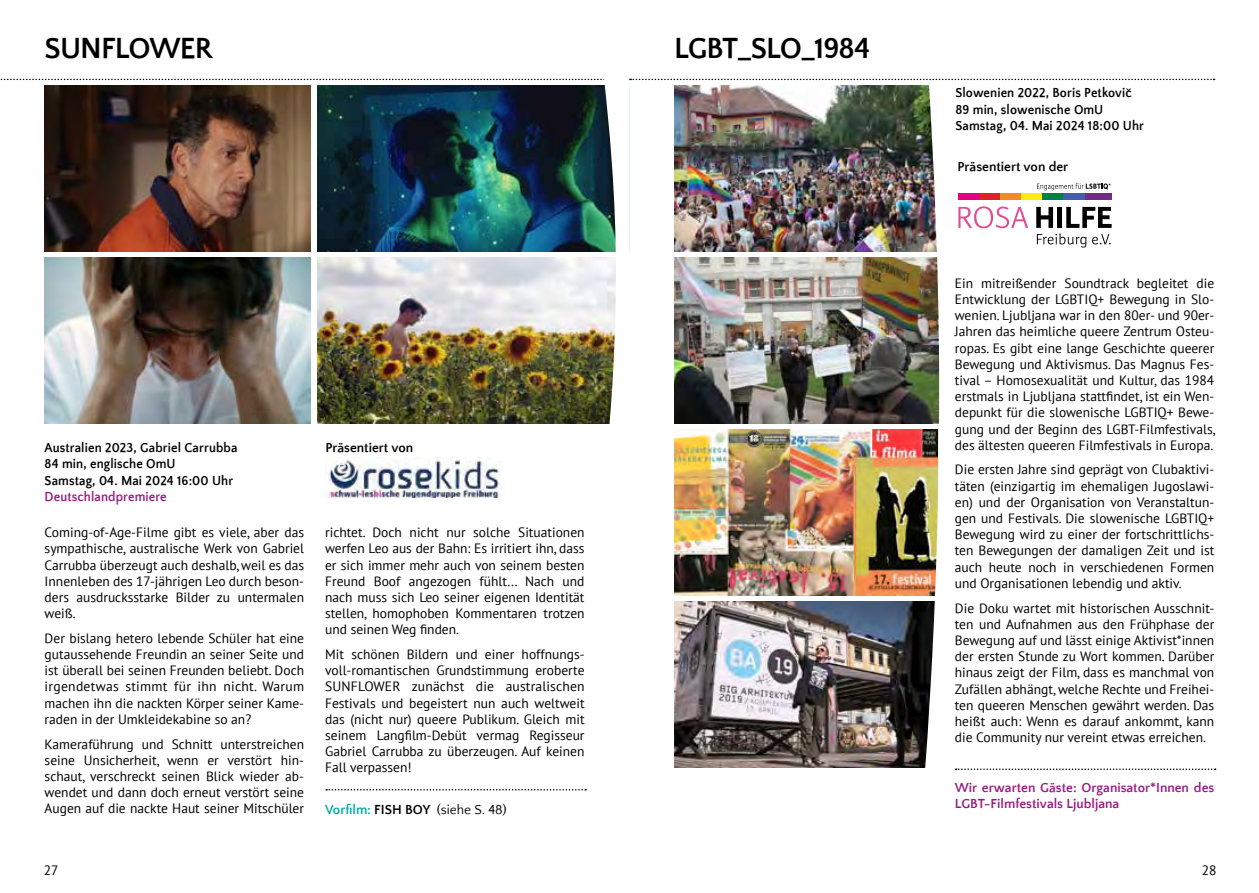
<style>
.page{position:relative;width:1259px;height:893px;background:#fff}
.page>*{position:absolute;margin:0;border:0;box-sizing:border-box;transform-origin:0 0}
.t1{font:700 30px "Quattrocento Sans";letter-spacing:-.03em;color:#000}
.t2{font:13.5px/16.2px "PT Sans";color:#000;text-align:justify}
.t3{font:700 13.5px/16.5px "Quattrocento Sans";letter-spacing:.01em;color:#000;scale:.95 1}
.t4{font:700 13.5px/16.2px "Quattrocento Sans";color:#951b81}
.t5{font:700 13.5px "Quattrocento Sans";letter-spacing:.01em;color:#000}
.t6{font:13.5px "Quattrocento Sans";color:#000}
.t7{font:700 13.5px "Quattrocento Sans";color:#951b81;scale:.95 1}
.t8{font:700 10.95px "Quattrocento Sans";color:#000;scale:.71 1}
.s1{font-weight:700;color:#00ac9e}
.s2{font-weight:700}
</style>
<div class="page">
<svg style="left:326px;top:789px;width:260px;height:1px"></svg>
<img style="left:0;top:78px;width:1215px;height:692px">
<div style="left:979px;top:194px;width:21px;height:6px;background:#df212a"></div>
<div style="left:1000px;top:194px;width:21px;height:6px;background:#f28a25"></div>
<div style="left:1021px;top:194px;width:21px;height:6px;background:#fcea10"></div>
<div style="left:1042px;top:194px;width:22px;height:6px;background:#008041"></div>
<div style="left:1064px;top:194px;width:21px;height:6px;background:#435ea8"></div>
<div style="left:1085px;top:194px;width:26px;height:6px;background:#732b83"></div>
<div style="left:958px;top:194px;width:21px;height:6px;background:#e6007d"></div>
<h1 class="t1" style="left:45px;top:32px;width:20px">SUNFLOWER</h1>
<p class="t3" style="left:45px;top:440px;width:204px">Australien 2023, Gabriel Carrubba<br>84 min, englische OmU<br>Samstag, 04. Mai 2024 16:00 Uhr</p>
<p class="t7" style="left:45px;top:490px;width:130px">Deutschlandpremiere</p>
<p class="t2" style="left:45px;top:524px;width:261px">Coming-of-Age-Filme gibt es viele, aber das sympathische, australische Werk von Gabriel Carrubba überzeugt auch deshalb, weil es das Innenleben des 17-jährigen Leo durch beson&shy;ders ausdrucksstarke Bilder zu untermalen weiß.</p>
<p class="t2" style="left:45px;top:630px;width:261px">Der bislang hetero lebende Schüler hat eine gutaussehende Freundin an seiner Seite und ist überall bei seinen Freunden beliebt. Doch irgendetwas stimmt für ihn nicht. Warum machen ihn die nackten Körper seiner Kame&shy;raden in der Umkleidekabine so an?</p>
<p class="t2" style="left:45px;top:735px;width:261px">Kameraführung und Schnitt unterstreichen seine Unsicherheit, wenn er verstört hin&shy;schaut, verschreckt seinen Blick wieder ab&shy;wendet und dann doch erneut verstört seine Augen auf die nackte Haut seiner Mitschüler</p>
<p class="t2" style="left:44px;top:862px;width:16px">27</p>
<p class="t5" style="left:325px;top:440px;width:89px">Präsentiert von</p>
<p class="t2" style="left:325px;top:524px;width:261px">richtet. Doch nicht nur solche Situationen werfen Leo aus der Bahn: Es irritiert ihn, dass er sich immer mehr auch von seinem besten Freund Boof angezogen fühlt... Nach und nach muss sich Leo seiner eigenen Identität stellen, homophoben Kommentaren trotzen und seinen Weg finden.</p>
<p class="t2" style="left:325px;top:646px;width:261px">Mit schönen Bildern und einer hoffnungs&shy;voll-romantischen Grundstimmung eroberte SUNFLOWER zunächst die australischen Festivals und begeistert nun auch weltweit das (nicht nur) queere Publikum. Gleich mit seinem Langfilm-Debüt vermag Regisseur Gabriel Carrubba zu überzeugen. Auf keinen Fall verpassen!</p>
<p class="t6" style="left:325px;top:802px;width:183px"><span class="s1">Vorfilm:</span> <span class="s2">FISH BOY</span> (siehe S. 48)</p>
<h1 class="t1" style="left:674px;top:32px;width:197px">LG BT_SLO_1984</h1>
<p class="t3" style="left:955px;top:85px;width:200px">Slowenien 2022, Boris Petkovic<br>89 min, slowenische OmU<br>Samstag, 04. Mai 2024 18:00 Uhr</p>
<p class="t8" style="left:1135px;top:88px;width:6px;rotate:90deg">&gt;</p>
<p class="t5" style="left:957px;top:159px;width:112px">Präsentiert von der</p>
<p class="t2" style="left:955px;top:275px;width:262px">Ein mitreißender Soundtrack begleitet die Entwicklung der LGBTIQ+ Bewegung in Slo&shy;wenien. Ljubljana war in den 80er- und 90er-Jahren das heimliche queere Zentrum Osteu&shy;ropas. Es gibt eine lange Geschichte queerer Bewegung und Aktivismus. Das Magnus Fes&shy;tival – Homosexualität und Kultur, das 1984 erstmals in Ljubljana stattfindet, ist ein Wen&shy;depunkt für die slowenische LGBTIQ+ Bewe&shy;gung und der Beginn des LGBT-Filmfestivals, des ältesten queeren Filmfestivals in Europa.</p>
<p class="t2" style="left:955px;top:461px;width:261px">Die ersten Jahre sind geprägt von Clubaktivi&shy;täten (einzigartig im ehemaligen Jugoslawi&shy;en) und der Organisation von Veranstaltun&shy;gen und Festivals. Die slowenische LGBTIQ+ Bewegung wird zu einer der fortschrittlichs&shy;ten Bewegungen der damaligen Zeit und ist auch heute noch in verschiedenen Formen und Organisationen lebendig und aktiv.</p>
<p class="t2" style="left:955px;top:599px;width:261px">Die Doku wartet mit historischen Ausschnit&shy;ten und Aufnahmen aus den Frühphase der Bewegung auf und lässt einige Aktivist*innen der ersten Stunde zu Wort kommen. Darüber hinaus zeigt der Film, dass es manchmal von Zufällen abhängt, welche Rechte und Freihei&shy;ten queeren Menschen gewährt werden. Das heißt auch: Wenn es darauf ankommt, kann die Community nur vereint etwas erreichen.</p>
<p class="t4" style="left:955px;top:779px;width:261px">Wir erwarten Gäste: Organisator*Innen des<br>LGBT-Filmfestivals Ljubljana</p>
<p class="t2" style="left:1201px;top:862px;width:16px">28</p>
</div>
